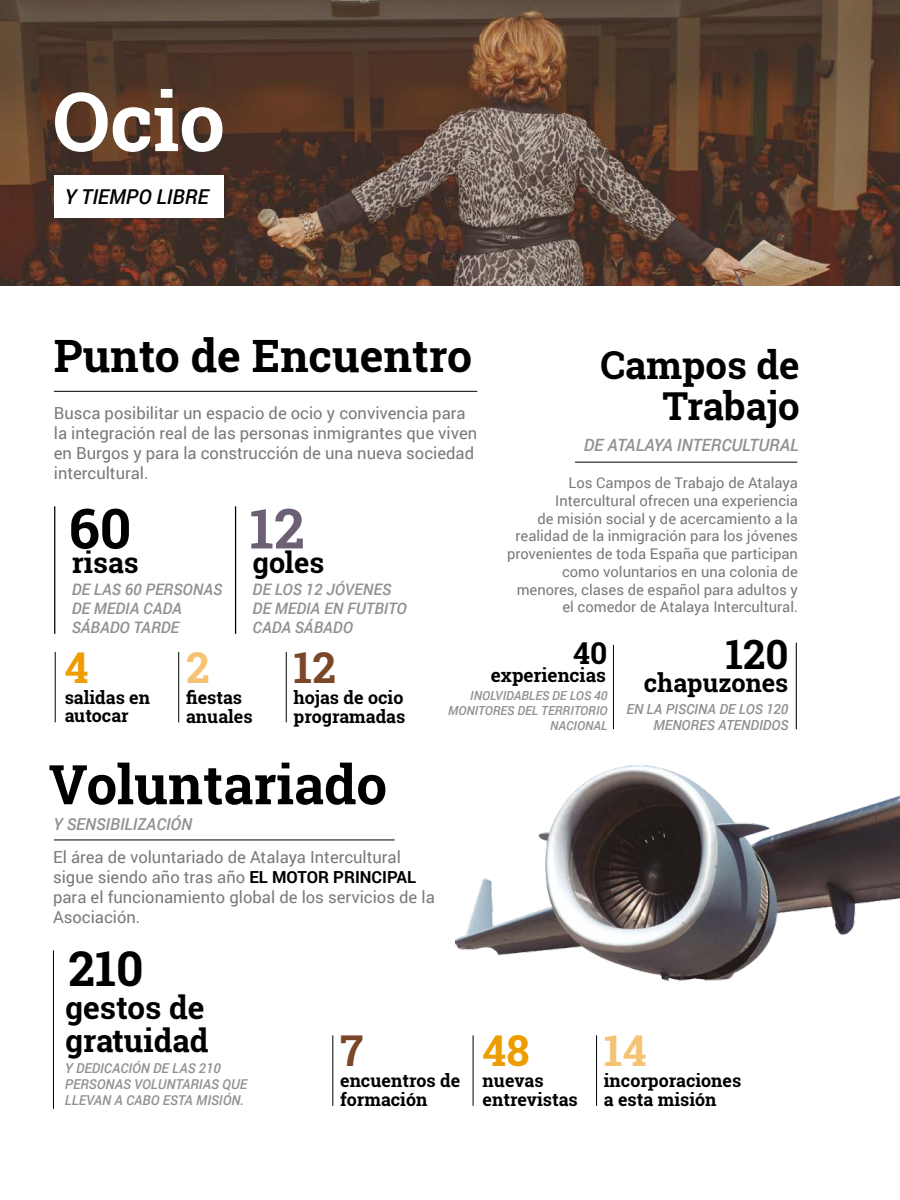
<style>
.page{position:relative;width:900px;height:1200px;background:#fff}
.page>*{position:absolute;margin:0;border:0;box-sizing:border-box;transform-origin:0 0}
.t1{font:700 81.6px "Roboto Slab";color:#fff}
.t2{font:700 55.35px "Roboto Slab";color:#000}
.t3{font:700 55.35px "Roboto Slab";color:#6d6075}
.t4{font:700 54.75px "Roboto Slab";color:#000}
.t5{font:700 48px "Roboto Slab";color:#000}
.t6{font:700 44.55px "Roboto Slab";color:#000}
.t7{font:700 42.6px "Roboto Slab";color:#ed9d00}
.t8{font:700 42.6px "Roboto Slab";color:#f5c372}
.t9{font:700 42.6px "Roboto Slab";color:#7b4729}
.t10{font:700 40.35px "Roboto Slab";color:#000}
.t11{font:700 38.55px/40.7px "Roboto Slab";color:#000;text-align:right}
.t12{font:700 31.5px/33.2px "Roboto Slab";color:#000}
.t13{font:700 30.15px "Roboto Slab";color:#000}
.t14{font:700 28.8px "Roboto Slab";color:#000}
.t15{font:700 25.35px "Roboto Slab";color:#000}
.t16{font:italic 500 20.55px "Roboto";color:#000}
.t17{font:700 18.9px "Roboto Slab";color:#000}
.t18{font:700 17.85px/18.9px "Roboto Slab";color:#000}
.t19{font:italic 500 16.95px "Roboto";color:#92918e}
.t20{font:16.65px/20px "Roboto";color:#797979}
.t21{font:italic 500 16.5px "Roboto";color:#92918e}
.t22{font:italic 500 15.9px/19px "Roboto";color:#92918e}
.t23{font:14.7px/17.7px "Roboto";color:#797979;text-align:right}
.t24{font:italic 500 13.95px/16.6px "Roboto";color:#92918e;text-align:right}
.t25{font:italic 500 13.65px/16.4px "Roboto";color:#92918e}
.t26{font:italic 500 12.45px/15px "Roboto";color:#92918e;text-align:right}
.s1{font-weight:700;color:#000}
</style>
<div class="page">
<img style="left:0;top:0;width:900px;height:286px">
<div style="left:54px;top:175px;width:170px;height:42px;background:#fff"></div>
<img style="left:455px;top:715px;width:445px;height:267px">
<hr style="left:53px;top:950px;width:1px;height:159px;background:#000">
<hr style="left:54px;top:506px;width:1px;height:128px;background:#000">
<hr style="left:235px;top:506px;width:1px;height:128px;background:#000">
<hr style="left:55px;top:652px;width:1px;height:70px;background:#000">
<hr style="left:178px;top:652px;width:1px;height:70px;background:#000">
<hr style="left:286px;top:652px;width:1px;height:70px;background:#000">
<hr style="left:54px;top:391px;width:423px;height:1px;background:#000">
<hr style="left:575px;top:462px;width:222px;height:1px;background:#000">
<hr style="left:796px;top:643px;width:1px;height:86px;background:#000">
<hr style="left:613px;top:645px;width:1px;height:84px;background:#000">
<hr style="left:473px;top:1035px;width:1px;height:71px;background:#000">
<hr style="left:596px;top:1035px;width:1px;height:71px;background:#000">
<hr style="left:332px;top:1035px;width:1px;height:71px;background:#000">
<hr style="left:54px;top:840px;width:341px;height:1px;background:#000">
<h1 class="t1" style="left:52px;top:66px;width:174px">Ocio</h1>
<p class="t16" style="left:64px;top:182px;width:146px">Y TIEMPO LIBRE</p>
<h3 class="t6" style="left:54px;top:326px;width:420px">Punto de Encuentro</h3>
<h3 class="t11" style="left:600px;top:344px;width:201px">Campos de<br>Trabajo</h3>
<p class="t19" style="left:584px;top:433px;width:216px">DE ATALAYA INTERCULTURAL</p>
<p class="t23" style="left:507px;top:474px;width:292px">Los Campos de Trabajo de Atalaya Intercultural ofrecen una experiencia<br>de misión social y de acercamiento a la realidad de la inmigración para los jóvenes provenientes de toda España que participan como voluntarios en una colonia de menores, clases de español para adultos y el comedor de Atalaya Intercultural.</p>
<p class="t20" style="left:54px;top:403px;width:425px">Busca posibilitar un espacio de ocio y convivencia para la integración real de las personas inmigrantes que viven en Burgos y para la construcción de una nueva sociedad intercultural.</p>
<h2 class="t2" style="left:69px;top:490px;width:64px">60</h2>
<h2 class="t3" style="left:250px;top:490px;width:57px">12</h2>
<h3 class="t14" style="left:72px;top:543px;width:69px">risas</h3>
<h3 class="t14" style="left:253px;top:543px;width:73px">goles</h3>
<p class="t22" style="left:72px;top:579px;width:152px">DE LAS 60 PERSONAS<br>DE MEDIA CADA<br>SÁBADO TARDE</p>
<p class="t22" style="left:253px;top:579px;width:155px">DE LOS 12 JÓVENES<br>DE MEDIA EN FUTBITO<br>CADA SÁBADO</p>
<h3 class="t7" style="left:65px;top:638px;width:25px">4</h3>
<h3 class="t8" style="left:186px;top:638px;width:25px">2</h3>
<h3 class="t9" style="left:294px;top:638px;width:44px">12</h3>
<p class="t18" style="left:65px;top:687px;width:87px">salidas en autocar</p>
<p class="t18" style="left:186px;top:688px;width:68px">fiestas anuales</p>
<p class="t18" style="left:294px;top:688px;width:113px">hojas de ocio programadas</p>
<h3 class="t4" style="left:49px;top:747px;width:340px">Voluntariado</h3>
<p class="t21" style="left:53px;top:813px;width:141px">Y SENSIBILIZACIÓN</p>
<p class="t20" style="left:53px;top:847px;width:383px">El área de voluntariado de Atalaya Intercultural sigue siendo año tras año <span class="s1">EL MOTOR PRINCIPAL </span>para el funcionamiento global de los servicios de la Asociación.</p>
<h3 class="t5" style="left:69px;top:936px;width:77px">210</h3>
<h3 class="t13" style="left:573px;top:633px;width:36px">40</h3>
<h3 class="t10" style="left:725px;top:627px;width:65px">120</h3>
<h3 class="t15" style="left:644px;top:666px;width:146px">chapuzones</h3>
<p class="t17" style="left:491px;top:662px;width:117px">experiencias</p>
<p class="t26" style="left:448px;top:688px;width:161px">INOLVIDABLES DE LOS 40<br>MONITORES DEL TERRITORIO<br>NACIONAL</p>
<p class="t24" style="left:626px;top:700px;width:163px">EN LA PISCINA DE LOS 120<br>MENORES ATENDIDOS</p>
<h3 class="t12" style="left:65px;top:991px;width:145px">gestos de gratuidad</h3>
<p class="t25" style="left:65px;top:1059px;width:184px">Y DEDICACIÓN DE LAS 210<br>PERSONAS VOLUNTARIAS QUE<br>LLEVAN A CABO ESTA MISIÓN.</p>
<h3 class="t9" style="left:340px;top:1022px;width:25px">7</h3>
<h3 class="t7" style="left:483px;top:1022px;width:49px">48</h3>
<h3 class="t8" style="left:604px;top:1022px;width:44px">14</h3>
<p class="t18" style="left:483px;top:1071px;width:97px">nuevas entrevistas</p>
<p class="t18" style="left:604px;top:1071px;width:139px">incorporaciones a esta misión</p>
<p class="t18" style="left:340px;top:1071px;width:122px">encuentros de formación</p>
</div>
